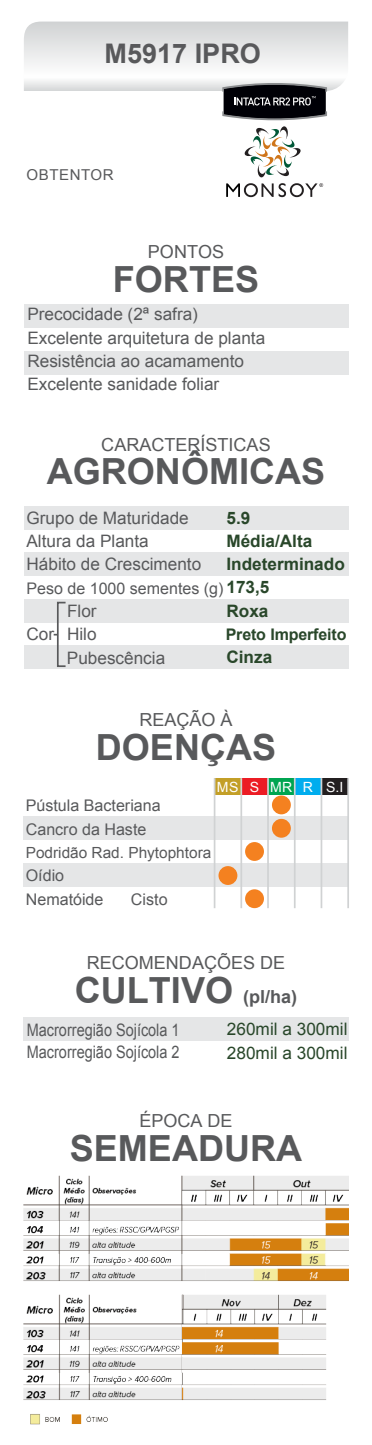
<style>
.page{position:relative;width:372px;height:1445px;background:#fff}
.page>*{position:absolute;margin:0;border:0;box-sizing:border-box;transform-origin:0 0}
.t1{font:700 36px "Arial";color:#58595b}
.t2{font:700 27px "Arial";color:#58595b}
.t3{font:18px "Arial";color:#58595b}
.t4{font:17.1px/23.4px "Arial";color:#58595b}
.t5{font:17.1px/22.8px "Arial";color:#58595b;scale:.84 1}
.t6{font:700 17.1px/23.1px "Arial";color:#29472a}
.t7{font:17.1px/24px "Arial";color:#29472a}
.t8{font:15.9px/23.4px "Arial";color:#58595b}
.t9{font:700 15.9px "Arial";letter-spacing:-.01em;color:#29472a}
.t10{font:15.3px "Arial";color:#58595b}
.t11{font:15px "Arial";letter-spacing:.035em;color:#58595b}
.t12{font:14.1px "Arial";color:#fff}
.s1{font-weight:700;font-size:17.1px;color:#29472a}
.s2{font-size:18px}
</style>
<div class="page">
<svg style="left:24px;top:22px;width:323px;height:69px"></svg>
<div style="left:24px;top:506px;width:323px;height:23px;background:#e5e6e7"></div>
<div style="left:24px;top:552px;width:323px;height:24px;background:#e5e6e7"></div>
<div style="left:24px;top:645px;width:323px;height:24px;background:#e5e6e7"></div>
<div style="left:24px;top:599px;width:323px;height:23px;background:#e5e6e7"></div>
<div style="left:57px;top:602px;width:9px;height:65px;border:2px solid #58595b"></div>
<div style="left:23px;top:816px;width:324px;height:24px;background:#e5e6e7"></div>
<div style="left:23px;top:863px;width:324px;height:23px;background:#e5e6e7"></div>
<div style="left:214px;top:778px;width:27px;height:16px;background:#c39f27"></div>
<div style="left:241px;top:778px;width:26px;height:16px;background:#ec1c24"></div>
<div style="left:267px;top:778px;width:27px;height:16px;background:#00a551"></div>
<div style="left:294px;top:778px;width:27px;height:16px;background:#00adee"></div>
<div style="left:321px;top:778px;width:26px;height:16px;background:#231f20"></div>
<hr style="left:213px;top:778px;width:2px;height:130px;background:#d0d2d3">
<hr style="left:240px;top:778px;width:2px;height:130px;background:#d0d2d3">
<hr style="left:267px;top:778px;width:1px;height:130px;background:#d0d2d3">
<hr style="left:293px;top:778px;width:2px;height:130px;background:#d0d2d3">
<hr style="left:320px;top:778px;width:2px;height:130px;background:#d0d2d3">
<hr style="left:347px;top:778px;width:1px;height:130px;background:#d0d2d3">
<div style="left:271px;top:795px;width:19px;height:19px;background:#f48120;border-radius:50%"></div>
<div style="left:271px;top:819px;width:19px;height:18px;background:#f48120;border-radius:50%"></div>
<div style="left:245px;top:842px;width:18px;height:19px;background:#f48120;border-radius:50%"></div>
<div style="left:218px;top:866px;width:19px;height:19px;background:#f48120;border-radius:50%"></div>
<div style="left:245px;top:889px;width:18px;height:19px;background:#f48120;border-radius:50%"></div>
<div style="left:24px;top:1017px;width:324px;height:24px;background:#e5e6e7"></div>
<svg style="left:226px;top:183px;width:97px;height:14px"></svg>
<svg style="left:222px;top:82px;width:104px;height:95px"></svg>
<img style="left:30px;top:1414px;width:78px;height:11px">
<div style="left:24px;top:351px;width:323px;height:23px;background:#e5e6e7"></div>
<div style="left:24px;top:304px;width:323px;height:24px;background:#e5e6e7"></div>
<img style="left:23px;top:1175px;width:324px;height:106px">
<img style="left:23px;top:1294px;width:303px;height:106px">
<h2 class="t2" style="left:104px;top:38px;width:158px">M5917 IPRO</h2>
<p class="t11" style="left:27px;top:167px;width:88px">OBTENTOR</p>
<p class="t3" style="left:148px;top:241px;width:78px">PONTOS</p>
<h1 class="t1" style="left:113px;top:259px;width:148px">FORTES</h1>
<p class="t4" style="left:27px;top:303px;width:239px">Precocidade (2ª safra)<br>Excelente arquitetura de planta<br>Resistência ao acamamento<br>Excelente sanidade foliar</p>
<p class="t3" style="left:101px;top:434px;width:171px">CARACTERÍSTICAS</p>
<h1 class="t1" style="left:47px;top:452px;width:279px">AGRONÔMICAS</h1>
<p class="t4" style="left:26px;top:506px;width:176px">Grupo de Maturidade<br>Altura da Planta<br>Hábito de Crescimento</p>
<p class="t8" style="left:26px;top:576px;width:244px">Peso de 1000 sementes (g) <span class="s1">173,5</span></p>
<p class="t4" style="left:67px;top:599px;width:31px">Flor</p>
<p class="t4" style="left:26px;top:622px;width:71px">Cor Hilo</p>
<p class="t4" style="left:67px;top:646px;width:100px">Pubescência</p>
<p class="t6" style="left:226px;top:506px;width:120px">5.9<br>Média/Alta<br>Indeterminado</p>
<p class="t6" style="left:226px;top:599px;width:43px">Roxa</p>
<p class="t9" style="left:225px;top:625px;width:122px">Preto Imperfeito</p>
<p class="t6" style="left:226px;top:646px;width:47px">Cinza</p>
<p class="t3" style="left:139px;top:709px;width:95px">REAÇÃO À</p>
<h1 class="t1" style="left:96px;top:727px;width:181px">DOENÇAS</h1>
<p class="t12" style="left:217px;top:779px;width:128px">MS S MR R S.I</p>
<p class="t8" style="left:26px;top:794px;width:136px">Pústula Bacteriana<br>Cancro da Haste</p>
<p class="t10" style="left:26px;top:844px;width:187px">Podridão Rad. Phytophtora</p>
<p class="t8" style="left:26px;top:864px;width:79px">Oídio<br>Nematóide</p>
<p class="t8" style="left:131px;top:887px;width:38px">Cisto</p>
<p class="t3" style="left:87px;top:952px;width:200px">RECOMENDAÇÕES DE</p>
<h1 class="t1" style="left:75px;top:970px;width:223px">CULTIVO <span class="s2">(pl/ha)</span></h1>
<p class="t5" style="left:27px;top:1018px;width:183px">Macrorregião Sojícola 1<br>Macrorregião Sojícola 2</p>
<p class="t7" style="left:226px;top:1017px;width:122px">260mil a 300mil<br>280mil a 300mil</p>
<p class="t3" style="left:139px;top:1110px;width:95px">ÉPOCA DE</p>
<h1 class="t1" style="left:70px;top:1128px;width:233px">SEMEADURA</h1>
</div>
